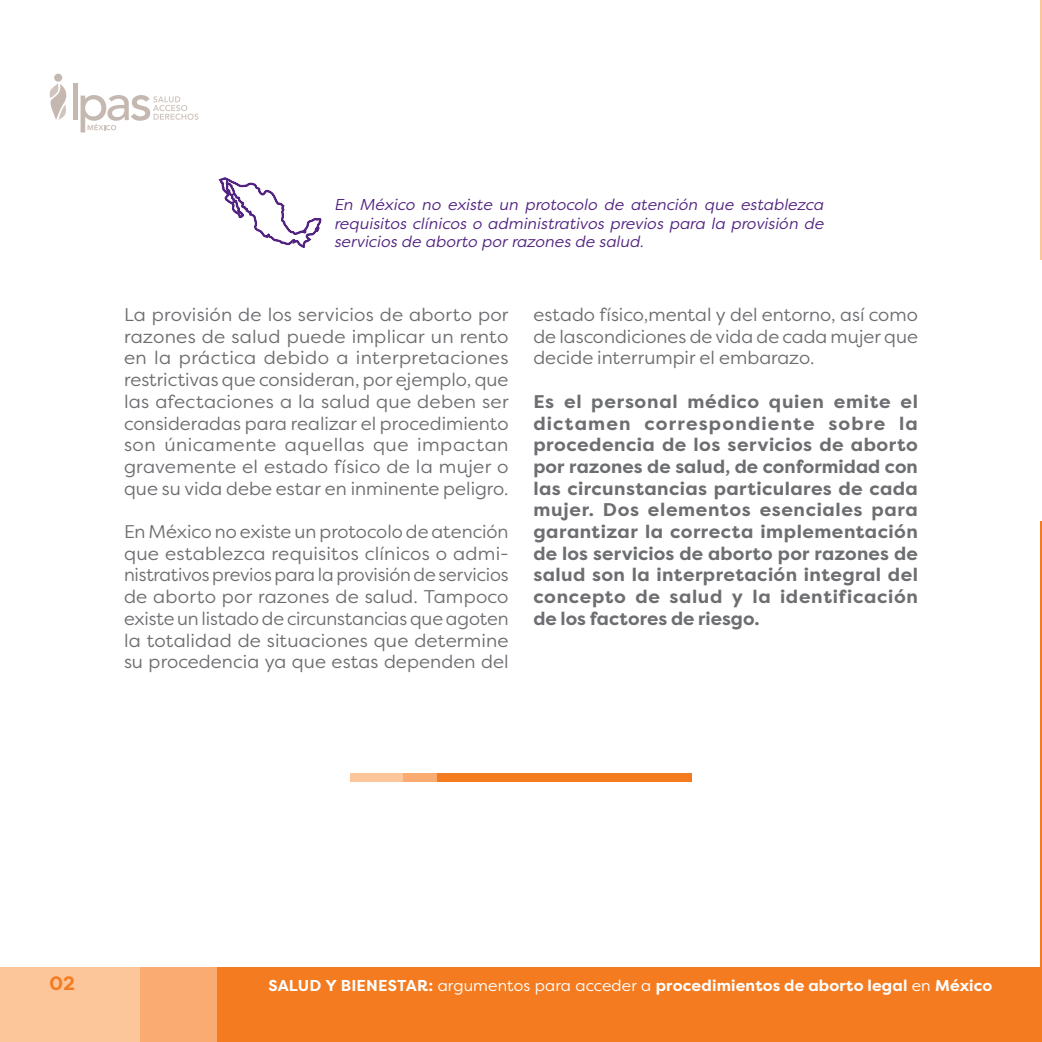
<style>
.page{position:relative;width:1042px;height:1042px;background:#fff}
.page>*{position:absolute;margin:0;border:0;box-sizing:border-box;transform-origin:0 0}
.t1{font:700 19.25px "Filson Pro";color:#f47b20}
.t2{font:18.38px/21.7px "Filson Pro";letter-spacing:.005em;color:#6d6e71;text-align:justify}
.t3{font:700 18.38px/21.7px "Filson Pro";letter-spacing:.03em;color:#6d6e71;text-align:justify}
.t4{font:italic 15.75px/18.9px "Filson Pro";letter-spacing:.01em;color:#522380;text-align:justify}
.t5{font:700 15.75px "Filson Pro";letter-spacing:.01em;color:#fff}
.s1{font-weight:400}
</style>
<div class="page">
<svg style="left:218px;top:177px;width:104px;height:72px"></svg>
<hr style="left:1040px;top:521px;width:2px;height:521px;background:#f47b20">
<hr style="left:1040px;top:0;width:2px;height:260px;background:#fcc69a">
<svg style="left:49px;top:83px;width:18px;height:37px"></svg>
<div style="left:54px;top:74px;width:8px;height:8px;background:#c5b8b1;border-radius:50%"></div>
<div style="left:73px;top:84px;width:5px;height:36px;background:#c5b8b1"></div>
<svg style="left:81px;top:95px;width:117px;height:37px"></svg>
<div style="left:217px;top:967px;width:825px;height:75px;background:#f47b20"></div>
<div style="left:140px;top:967px;width:77px;height:75px;background:#faab71"></div>
<div style="left:0;top:967px;width:140px;height:75px;background:#fcc69a"></div>
<div style="left:428px;top:773px;width:264px;height:8px;background:#f47b20"></div>
<div style="left:403px;top:773px;width:34px;height:8px;background:#faab71"></div>
<div style="left:350px;top:773px;width:53px;height:8px;background:#fcc69a"></div>
<p class="t4" style="left:334px;top:194px;width:491px">En México no existe un protocolo de atención que establezca requisitos clínicos o administrativos previos para la provisión de servicios de aborto por razones de salud.</p>
<p class="t2" style="left:124px;top:303px;width:386px">La provisión de los servicios de aborto por razones de salud puede implicar un rento en la práctica debido a interpretaciones restrictivas que consideran, por ejemplo, que las afectaciones a la salud que deben ser consideradas para realizar el procedimiento son únicamente aquellas que impactan gravemente el estado físico de la mujer o que su vida debe estar en inminente peligro.</p>
<p class="t2" style="left:124px;top:520px;width:386px">En México no existe un protocolo de atención que establezca requisitos clínicos o admi&shy;nistrativos previos para la provisión de servicios de aborto por razones de salud. Tampoco existe un listado de circunstancias que agoten la totalidad de situaciones que determine su procedencia ya que estas dependen del</p>
<p class="t2" style="left:533px;top:303px;width:386px">estado físico,mental y del entorno, así como de lascondiciones de vida de cada mujer que decide interrumpir el embarazo.</p>
<p class="t3" style="left:533px;top:391px;width:386px">Es el personal médico quien emite el dictamen correspondiente sobre la procedencia de los servicios de aborto por razones de salud, de conformidad con las circunstancias particulares de cada mujer. Dos elementos esenciales para garantizar la correcta implementación de los servicios de aborto por razones de salud son la interpretación integral del concepto de salud y la identificación de los factores de riesgo.</p>
<p class="t1" style="left:50px;top:971px;width:27px">02</p>
<p class="t5" style="left:268px;top:976px;width:725px">SALUD Y BIENESTAR: <span class="s1">argumentos para acceder a</span> procedimientos de aborto legal <span class="s1">en</span> México</p>
</div>
